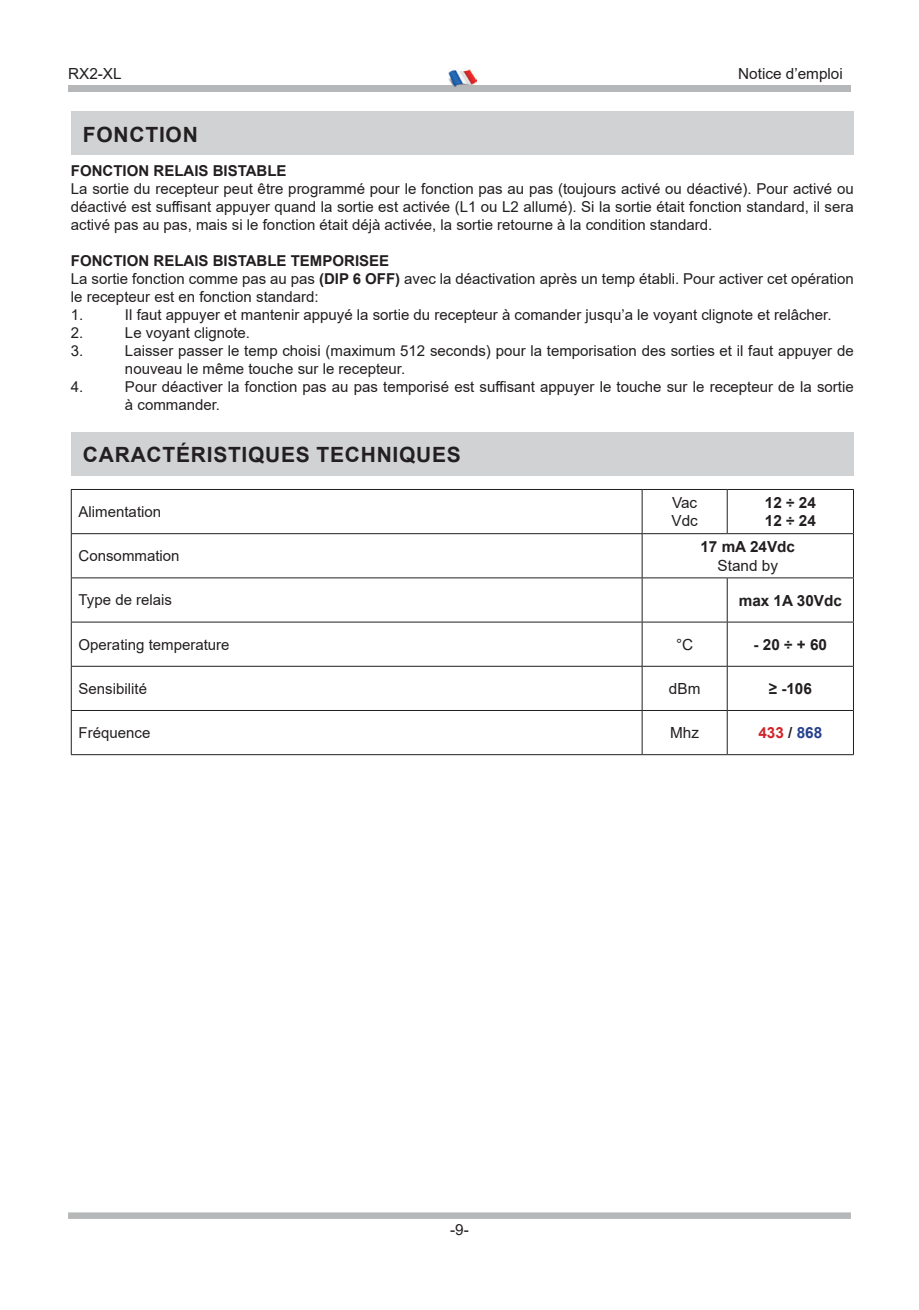
<style>
.page{position:relative;width:919px;height:1310px;background:#fff}
.page>*{position:absolute;margin:0;border:0;box-sizing:border-box;transform-origin:0 0}
.t1{font:700 21px "Arial";letter-spacing:.035em;color:#231f20}
.t2{font:15.3px/18.3px "Arial";color:#231f20}
.t3{font:700 15.3px/18.3px "Arial";color:#231f20}
.t4{font:700 15.3px "Arial";color:#d1232a}
.t5{font:15px/18px "Arial";color:#231f20}
.t6{font:700 15px "Arial";color:#231f20}
.s1{font-weight:700}
.s2{color:#231f20}
.s3{color:#253f8e}
</style>
<div class="page">
<div style="left:68px;top:1212px;width:782px;height:7px;background:#b5b7b8"></div>
<div style="left:68px;top:85px;width:782px;height:7px;background:#b5b7b8"></div>
<hr style="left:71px;top:621px;width:571px;height:1px;background:#231f20">
<hr style="left:71px;top:622px;width:1px;height:44px;background:#231f20">
<hr style="left:642px;top:621px;width:85px;height:1px;background:#231f20">
<hr style="left:641px;top:622px;width:1px;height:44px;background:#231f20">
<hr style="left:727px;top:621px;width:126px;height:1px;background:#231f20">
<hr style="left:726px;top:622px;width:1px;height:44px;background:#231f20">
<hr style="left:852px;top:622px;width:1px;height:44px;background:#231f20">
<hr style="left:71px;top:666px;width:571px;height:1px;background:#231f20">
<hr style="left:642px;top:666px;width:85px;height:1px;background:#231f20">
<hr style="left:727px;top:666px;width:126px;height:1px;background:#231f20">
<hr style="left:71px;top:489px;width:571px;height:1px;background:#231f20">
<hr style="left:71px;top:490px;width:1px;height:43px;background:#231f20">
<hr style="left:642px;top:489px;width:85px;height:1px;background:#231f20">
<hr style="left:641px;top:490px;width:1px;height:43px;background:#231f20">
<hr style="left:727px;top:489px;width:126px;height:1px;background:#231f20">
<hr style="left:726px;top:490px;width:1px;height:43px;background:#231f20">
<hr style="left:852px;top:490px;width:1px;height:43px;background:#231f20">
<hr style="left:71px;top:533px;width:571px;height:1px;background:#231f20">
<hr style="left:71px;top:534px;width:1px;height:43px;background:#231f20">
<hr style="left:642px;top:533px;width:85px;height:1px;background:#231f20">
<hr style="left:641px;top:534px;width:1px;height:43px;background:#231f20">
<hr style="left:727px;top:533px;width:126px;height:1px;background:#231f20">
<hr style="left:852px;top:534px;width:1px;height:43px;background:#231f20">
<hr style="left:71px;top:577px;width:571px;height:1px;background:#231f20">
<hr style="left:71px;top:578px;width:1px;height:44px;background:#231f20">
<hr style="left:642px;top:577px;width:85px;height:1px;background:#231f20">
<hr style="left:641px;top:578px;width:1px;height:44px;background:#231f20">
<hr style="left:727px;top:577px;width:126px;height:1px;background:#231f20">
<hr style="left:726px;top:578px;width:1px;height:44px;background:#231f20">
<hr style="left:852px;top:578px;width:1px;height:44px;background:#231f20">
<hr style="left:71px;top:666px;width:1px;height:44px;background:#231f20">
<hr style="left:641px;top:666px;width:1px;height:44px;background:#231f20">
<hr style="left:726px;top:666px;width:1px;height:44px;background:#231f20">
<hr style="left:852px;top:666px;width:1px;height:44px;background:#231f20">
<hr style="left:71px;top:710px;width:571px;height:1px;background:#231f20">
<hr style="left:71px;top:711px;width:1px;height:43px;background:#231f20">
<hr style="left:642px;top:710px;width:85px;height:1px;background:#231f20">
<hr style="left:641px;top:711px;width:1px;height:43px;background:#231f20">
<hr style="left:727px;top:710px;width:126px;height:1px;background:#231f20">
<hr style="left:726px;top:711px;width:1px;height:43px;background:#231f20">
<hr style="left:852px;top:711px;width:1px;height:43px;background:#231f20">
<hr style="left:71px;top:754px;width:571px;height:1px;background:#231f20">
<hr style="left:642px;top:754px;width:85px;height:1px;background:#231f20">
<hr style="left:727px;top:754px;width:126px;height:1px;background:#231f20">
<div style="left:71px;top:432px;width:782px;height:44px;background:#d1d2d4"></div>
<div style="left:71px;top:111px;width:782px;height:44px;background:#d1d2d4"></div>
<img style="left:448px;top:69px;width:28px;height:18px">
<p class="t2" style="left:68px;top:64px;width:55px">RX2-XL</p>
<h1 class="t1" style="left:83px;top:119px;width:116px">FONCTION</h1>
<p class="t2" style="left:738px;top:64px;width:106px">Notice d’emploi</p>
<p class="t6" style="left:71px;top:160px;width:217px">FONCTION RELAIS BISTABLE</p>
<p class="t5" style="left:71px;top:180px;width:784px;text-align:justify">La sortie du recepteur peut être programmé pour le fonction pas au pas (toujours activé ou déactivé). Pour activé ou déactivé est suffisant appuyer quand la sortie est activée (L1 ou L2 allumé). Si la sortie était fonction standard, il sera activé pas au pas, mais si le fonction était déjà activée, la sortie retourne à la condition standard.</p>
<p class="t5" style="left:71px;top:252px;width:784px"><span class="s1">FONCTION RELAIS BISTABLE TEMPORISEE<br></span>La sortie fonction comme pas au pas <span class="s1">(DIP 6 OFF)</span> avec la déactivation après un temp établi. Pour activer cet opération le recepteur est en fonction standard:<br>1.</p>
<p class="t5" style="left:125px;top:306px;width:708px">Il faut appuyer et mantenir appuyé la sortie du recepteur à comander jusqu’a le voyant clignote et relâcher.</p>
<p class="t5" style="left:71px;top:324px;width:14px">2.</p>
<p class="t5" style="left:125px;top:324px;width:127px">Le voyant clignote.</p>
<p class="t5" style="left:71px;top:342px;width:14px">3.</p>
<p class="t5" style="left:125px;top:342px;width:730px">Laisser passer le temp choisi (maximum 512 seconds) pour la temporisation des sorties et il faut appuyer de nouveau le même touche sur le recepteur.</p>
<p class="t5" style="left:71px;top:378px;width:14px">4.</p>
<p class="t5" style="left:125px;top:378px;width:730px">Pour déactiver la fonction pas au pas temporisé est suffisant appuyer le touche sur le recepteur de la sortie à commander.</p>
<h1 class="t1" style="left:83px;top:439px;width:379px">CARACTÉRISTIQUES TECHNIQUES</h1>
<p class="t5" style="left:79px;top:503px;width:84px">Alimentation</p>
<p class="t2" style="left:671px;top:493px;width:28px">Vac<br>Vdc</p>
<p class="t3" style="left:764px;top:493px;width:52px">12 ÷ 24<br>12 ÷ 24</p>
<p class="t5" style="left:79px;top:547px;width:102px">Consommation</p>
<p class="t3" style="left:700px;top:538px;width:96px">17 mA 24Vdc</p>
<p class="t2" style="left:717px;top:556px;width:62px">Stand by</p>
<p class="t5" style="left:79px;top:591px;width:95px">Type de relais</p>
<p class="t3" style="left:738px;top:591px;width:105px">max 1A 30Vdc</p>
<p class="t5" style="left:79px;top:635px;width:152px">Operating temperature</p>
<p class="t2" style="left:676px;top:635px;width:19px">°C</p>
<p class="t3" style="left:753px;top:635px;width:75px">- 20 ÷ + 60</p>
<p class="t5" style="left:79px;top:679px;width:70px">Sensibilité</p>
<p class="t2" style="left:669px;top:679px;width:33px">dBm</p>
<p class="t3" style="left:768px;top:679px;width:45px">≥ -106</p>
<p class="t5" style="left:79px;top:723px;width:73px">Fréquence</p>
<p class="t2" style="left:670px;top:723px;width:30px">Mhz</p>
<p class="t4" style="left:758px;top:722px;width:65px">433 <span class="s2">/</span> <span class="s3">868</span></p>
<p class="t2" style="left:450px;top:1220px;width:20px">-9-</p>
</div>
